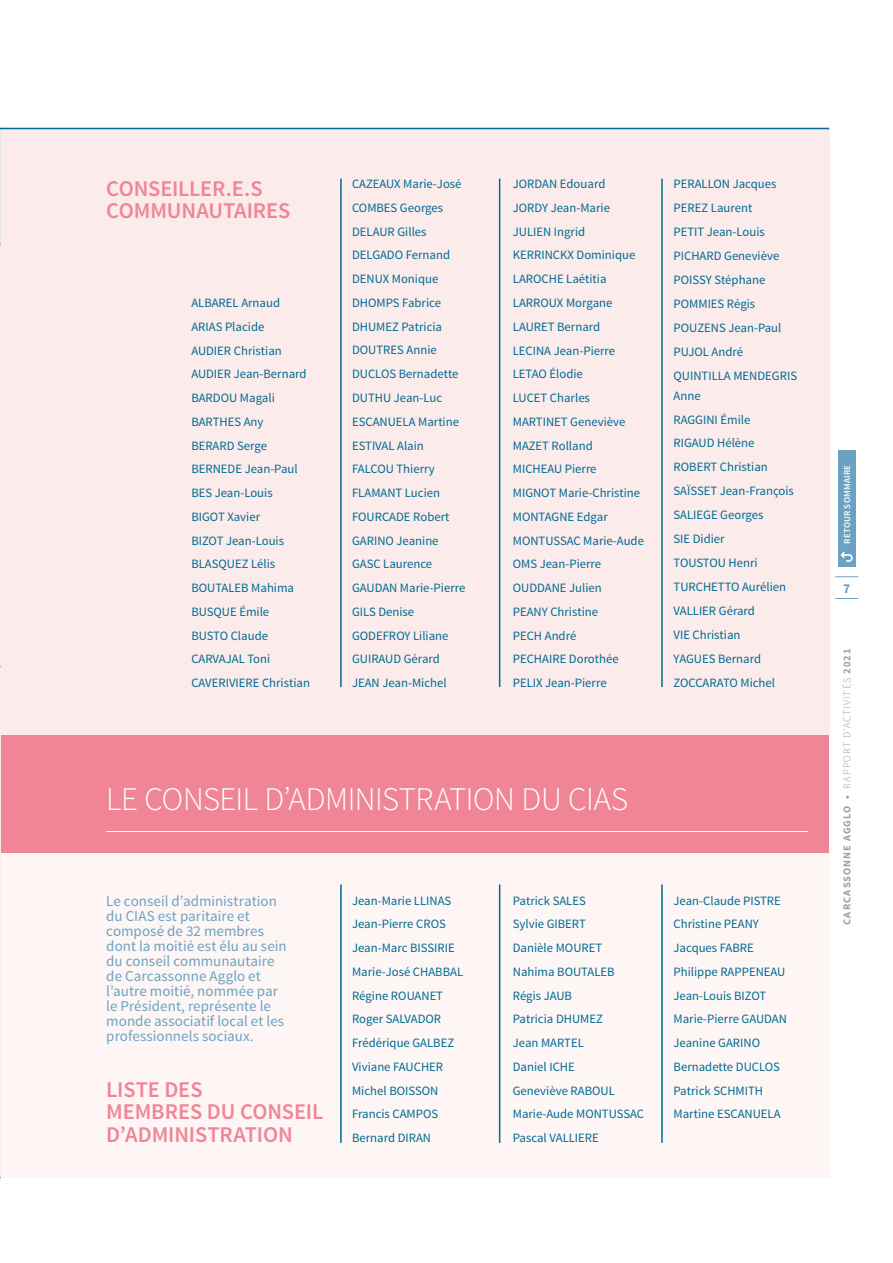
<style>
.page{position:relative;width:893px;height:1263px;background:#fff}
.page>*{position:absolute;margin:0;border:0;box-sizing:border-box;transform-origin:0 0}
.t1{font:300 33px "Source Sans Pro";letter-spacing:-.015em;color:#fff}
.t2{font:600 22.5px/22.5px "Source Sans Pro";letter-spacing:-.005em;color:#f08596}
.t3{font:15px/15px "Source Sans Pro";letter-spacing:.005em;color:#6ba2c3}
.t4{font:700 13.5px "Source Sans Pro";color:#6ba2c3}
.t5{font:12.75px/23.7px "Source Sans Pro";color:#006a93}
.t6{font:700 10.5px "Source Sans Pro";letter-spacing:.095em;color:#a1a1a1}
.t7{font:600 9px "Source Sans Pro";letter-spacing:.025em;color:#fff}
.s1{font-weight:300}
</style>
<div class="page">
<div style="left:0;top:128px;width:829px;height:1050px;background:#fdf6f5"></div>
<div style="left:0;top:735px;width:828px;height:117px;background:#f08596"></div>
<hr style="left:106px;top:831px;width:702px;height:1px;background:#fff">
<hr style="left:0;top:667px;width:1px;height:510px;background:#fbeceb">
<div style="left:0;top:129px;width:829px;height:606px;background:#fbeceb"></div>
<hr style="left:0;top:128px;width:1px;height:116px;background:#e1e7eb">
<hr style="left:340px;top:884px;width:2px;height:259px;background:#006a93">
<hr style="left:340px;top:179px;width:2px;height:508px;background:#006a93">
<hr style="left:499px;top:884px;width:1px;height:259px;background:#006a93">
<hr style="left:499px;top:179px;width:1px;height:508px;background:#006a93">
<hr style="left:661px;top:884px;width:2px;height:259px;background:#006a93">
<hr style="left:661px;top:179px;width:2px;height:508px;background:#006a93">
<hr style="left:0;top:128px;width:829px;height:1px;background:#006a93">
<svg style="left:835px;top:576px;width:23px;height:1px"></svg>
<svg style="left:835px;top:598px;width:23px;height:1px"></svg>
<div style="left:838px;top:450px;width:17px;height:117px;background:#6ba2c3"></div>
<svg style="left:840px;top:551px;width:13px;height:11px"></svg>
<h2 class="t2" style="left:106px;top:177px;width:186px">CONSEILLER.E.S<br>COMMUNAUTAIRES</h2>
<p class="t5" style="left:191px;top:291px;width:120px">ALBAREL Arnaud<br>ARIAS Placide<br>AUDIER Christian<br>AUDIER Jean-Bernard<br>BARDOU Magali<br>BARTHES Any<br>BERARD Serge<br>BERNEDE Jean-Paul<br>BES Jean-Louis<br>BIGOT Xavier<br>BIZOT Jean-Louis<br>BLASQUEZ Lélis<br>BOUTALEB Mahima<br>BUSQUE Émile<br>BUSTO Claude<br>CARVAJAL Toni<br>CAVERIVIERE Christian</p>
<p class="t5" style="left:352px;top:172px;width:115px">CAZEAUX Marie-José<br>COMBES Georges<br>DELAUR Gilles<br>DELGADO Fernand<br>DENUX Monique<br>DHOMPS Fabrice<br>DHUMEZ Patricia<br>DOUTRES Annie<br>DUCLOS Bernadette<br>DUTHU Jean-Luc<br>ESCANUELA Martine<br>ESTIVAL Alain<br>FALCOU Thierry<br>FLAMANT Lucien<br>FOURCADE Robert<br>GARINO Jeanine<br>GASC Laurence<br>GAUDAN Marie-Pierre<br>GILS Denise<br>GODEFROY Liliane<br>GUIRAUD Gérard<br>JEAN Jean-Michel</p>
<p class="t5" style="left:513px;top:172px;width:133px">JORDAN Edouard<br>JORDY Jean-Marie<br>JULIEN Ingrid<br>KERRINCKX Dominique<br>LAROCHE Laétitia<br>LARROUX Morgane<br>LAURET Bernard<br>LECINA Jean-Pierre<br>LETAO Élodie<br>LUCET Charles<br>MARTINET Geneviève<br>MAZET Rolland<br>MICHEAU Pierre<br>MIGNOT Marie-Christine<br>MONTAGNE Edgar<br>MONTUSSAC Marie-Aude<br>OMS Jean-Pierre<br>OUDDANE Julien<br>PEANY Christine<br>PECH André<br>PECHAIRE Dorothée<br>PELIX Jean-Pierre</p>
<p class="t5" style="left:674px;top:172px;width:125px">PERALLON Jacques<br>PEREZ Laurent<br>PETIT Jean-Louis<br>PICHARD Geneviève<br>POISSY Stéphane<br>POMMIES Régis<br>POUZENS Jean-Paul<br>PUJOL André<br>QUINTILLA MENDEGRIS</p>
<p class="t5" style="left:674px;top:384px;width:122px">Anne<br>RAGGINI Émile<br>RIGAUD Hélène<br>ROBERT Christian<br>SAÏSSET Jean-François<br>SALIEGE Georges<br>SIE Didier<br>TOUSTOU Henri<br>TURCHETTO Aurélien<br>VALLIER Gérard<br>VIE Christian<br>YAGUES Bernard<br>ZOCCARATO Michel</p>
<h1 class="t1" style="left:106px;top:779px;width:523px">LE CONSEIL D’ADMINISTRATION DU CIAS</h1>
<p class="t3" style="left:106px;top:894px;width:182px">Le conseil d’administration du CIAS est paritaire et composé de 32 membres dont la moitié est élu au sein du conseil communautaire de Carcassonne Agglo et l’autre moitié, nommée par le Président, représente le monde associatif local et les professionnels sociaux.</p>
<h2 class="t2" style="left:106px;top:1079px;width:218px">LISTE DES<br>MEMBRES DU CONSEIL<br>D’ADMINISTRATION</h2>
<p class="t5" style="left:352px;top:889px;width:113px">Jean-Marie LLINAS<br>Jean-Pierre CROS<br>Jean-Marc BISSIRIE<br>Marie-José CHABBAL<br>Régine ROUANET<br>Roger SALVADOR<br>Frédérique GALBEZ<br>Viviane FAUCHER<br>Michel BOISSON<br>Francis CAMPOS<br>Bernard DIRAN</p>
<p class="t5" style="left:513px;top:889px;width:133px">Patrick SALES<br>Sylvie GIBERT<br>Danièle MOURET<br>Nahima BOUTALEB<br>Régis JAUB<br>Patricia DHUMEZ<br>Jean MARTEL<br>Daniel ICHE<br>Geneviève RABOUL<br>Marie-Aude MONTUSSAC<br>Pascal VALLIERE</p>
<p class="t5" style="left:674px;top:889px;width:115px">Jean-Claude PISTRE<br>Christine PEANY<br>Jacques FABRE<br>Philippe RAPPENEAU<br>Jean-Louis BIZOT<br>Marie-Pierre GAUDAN<br>Jeanine GARINO<br>Bernadette DUCLOS<br>Patrick SCHMITH<br>Martine ESCANUELA</p>
<p class="t7" style="left:841px;top:544px;width:80px;rotate:-90deg">RETOUR SOMMAIRE</p>
<p class="t4" style="left:843px;top:579px;width:9px">7</p>
<p class="t6" style="left:840px;top:925px;width:278px;rotate:-90deg">CARCASSONNE AGGLO • <span class="s1">RAPPORT D’ACTIVITÉS</span> 2021</p>
</div>
